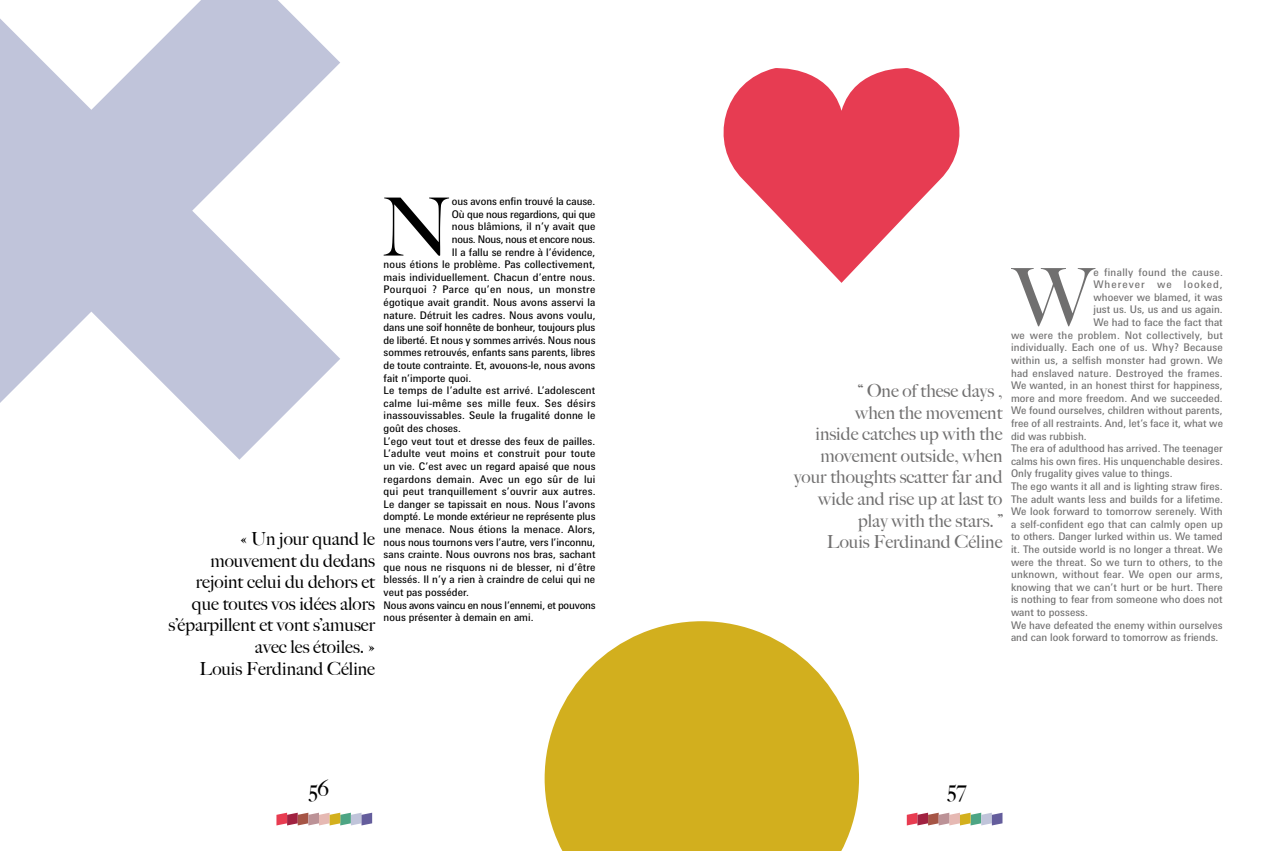
<style>
.page{position:relative;width:1276px;height:851px;background:#fff}
.page>*{position:absolute;margin:0;border:0;box-sizing:border-box;transform-origin:0 0}
.t1{font:500 80.47px "Big Caslon";color:#000}
.t2{font:500 80.47px "Big Caslon";color:#706f6f}
.t3{font:500 22.5px "Big Caslon";color:#000}
.t4{font:500 18px/21.6px "Big Caslon";color:#706f6f;text-align:right}
.t5{font:500 18px/21.6px "Big Caslon";color:#000;text-align:right}
.t6{font:10.5px "Messe Univers";letter-spacing:.005em;color:#706f6f}
.t7{font:10.5px "Messe Univers";letter-spacing:.01em;color:#000}
.t8{font:10.5px "Messe Univers";letter-spacing:-.01em;color:#000}
.t9{font:10.5px "Messe Univers";letter-spacing:.03em;color:#000}
.t10{font:10.5px "Messe Univers";letter-spacing:-.015em;color:#000}
.t11{font:10.5px "Messe Univers";letter-spacing:.025em;color:#706f6f}
.t12{font:10.5px "Messe Univers";letter-spacing:-.02em;color:#000}
.t13{font:10.5px "Messe Univers";letter-spacing:.03em;color:#706f6f}
.t14{font:10.5px "Messe Univers";letter-spacing:.1em;color:#706f6f}
</style>
<div class="page">
<svg style="left:723px;top:68px;width:237px;height:215px;fill:#e73c52"></svg>
<svg style="left:0;top:0;width:340px;height:459px;fill:#c0c4da"></svg>
<svg style="left:544px;top:621px;width:315px;height:229px;fill:#d2af1e"></svg>
<svg style="left:907px;top:812px;width:95px;height:13px"></svg>
<svg style="left:276px;top:812px;width:96px;height:13px"></svg>
<h3 class="t5" style="left:168px;top:528px;width:208px">« Un jour quand le mouvement du dedans rejoint celui du dehors et que toutes vos idées alors s’éparpillent et vont s’amuser avec les étoiles. »<br>Louis Ferdinand Céline</h3>
<h1 class="t1" style="left:381px;top:180px;width:72px">N</h1>
<p class="t7" style="left:452px;top:195px;width:145px">ous avons enfin trouvé la cause.</p>
<p class="t8" style="left:452px;top:207px;width:145px">Où que nous regardions, qui que</p>
<p class="t7" style="left:452px;top:220px;width:145px">nous blâmions, il n’y avait que</p>
<p class="t12" style="left:452px;top:233px;width:145px">nous. Nous, nous et encore nous.</p>
<p class="t7" style="left:452px;top:245px;width:145px">Il a fallu se rendre à l’évidence,</p>
<p class="t7" style="left:384px;top:258px;width:213px">nous étions le problème. Pas collectivement,</p>
<p class="t7" style="left:384px;top:270px;width:213px">mais individuellement. Chacun d’entre nous.</p>
<p class="t9" style="left:384px;top:283px;width:213px">Pourquoi ? Parce qu’en nous, un monstre</p>
<p class="t7" style="left:384px;top:296px;width:213px">égotique avait grandit. Nous avons asservi la</p>
<p class="t7" style="left:384px;top:308px;width:213px">nature. Détruit les cadres. Nous avons voulu,</p>
<p class="t8" style="left:384px;top:321px;width:213px">dans une soif honnête de bonheur, toujours plus</p>
<p class="t8" style="left:384px;top:333px;width:213px">de liberté. Et nous y sommes arrivés. Nous nous</p>
<p class="t7" style="left:384px;top:346px;width:213px">sommes retrouvés, enfants sans parents, libres</p>
<p class="t7" style="left:384px;top:359px;width:213px">de toute contrainte. Et, avouons-le, nous avons</p>
<p class="t7" style="left:384px;top:371px;width:89px">fait n’importe quoi.</p>
<p class="t7" style="left:384px;top:384px;width:213px">Le temps de l’adulte est arrivé. L’adolescent</p>
<p class="t9" style="left:384px;top:396px;width:213px">calme lui-même ses mille feux. Ses désirs</p>
<p class="t7" style="left:384px;top:409px;width:213px">inassouvissables. Seule la frugalité donne le</p>
<p class="t7" style="left:384px;top:422px;width:79px">goût des choses.</p>
<p class="t7" style="left:384px;top:434px;width:213px">L’ego veut tout et dresse des feux de pailles.</p>
<p class="t7" style="left:384px;top:447px;width:213px">L’adulte veut moins et construit pour toute</p>
<p class="t7" style="left:384px;top:459px;width:213px">un vie. C’est avec un regard apaisé que nous</p>
<p class="t9" style="left:384px;top:472px;width:213px">regardons demain. Avec un ego sûr de lui</p>
<p class="t7" style="left:384px;top:485px;width:213px">qui peut tranquillement s’ouvrir aux autres.</p>
<p class="t7" style="left:384px;top:497px;width:213px">Le danger se tapissait en nous. Nous l’avons</p>
<p class="t7" style="left:384px;top:510px;width:213px">dompté. Le monde extérieur ne représente plus</p>
<p class="t7" style="left:384px;top:522px;width:213px">une menace. Nous étions la menace. Alors,</p>
<p class="t7" style="left:384px;top:535px;width:213px">nous nous tournons vers l’autre, vers l’inconnu,</p>
<p class="t7" style="left:384px;top:548px;width:213px">sans crainte. Nous ouvrons nos bras, sachant</p>
<p class="t7" style="left:384px;top:560px;width:213px">que nous ne risquons ni de blesser, ni d’être</p>
<p class="t7" style="left:384px;top:573px;width:213px">blessés. Il n’y a rien à craindre de celui qui ne</p>
<p class="t7" style="left:384px;top:585px;width:87px">veut pas posséder.</p>
<p class="t10" style="left:384px;top:598px;width:213px">Nous avons vaincu en nous l’ennemi, et pouvons</p>
<p class="t7" style="left:384px;top:611px;width:151px">nous présenter à demain en ami.</p>
<h3 class="t4" style="left:794px;top:380px;width:210px">“ One of these days ,<br>when the movement<br>inside catches up with the movement outside, when your thoughts scatter far and wide and rise up at last to play with the stars. ”<br>Louis Ferdinand Céline</h3>
<h1 class="t2" style="left:1013px;top:251px;width:81px">W</h1>
<p class="t13" style="left:1093px;top:265px;width:131px">e finally found the cause.</p>
<p class="t14" style="left:1093px;top:278px;width:131px">Wherever we looked,</p>
<p class="t6" style="left:1093px;top:290px;width:131px">whoever we blamed, it was</p>
<p class="t6" style="left:1093px;top:303px;width:131px">just us. Us, us and us again.</p>
<p class="t6" style="left:1093px;top:316px;width:131px">We had to face the fact that</p>
<p class="t11" style="left:1011px;top:328px;width:213px">we were the problem. Not collectively, but</p>
<p class="t6" style="left:1011px;top:341px;width:213px">individually. Each one of us. Why? Because</p>
<p class="t6" style="left:1011px;top:353px;width:213px">within us, a selfish monster had grown. We</p>
<p class="t6" style="left:1011px;top:366px;width:213px">had enslaved nature. Destroyed the frames.</p>
<p class="t6" style="left:1011px;top:379px;width:213px">We wanted, in an honest thirst for happiness,</p>
<p class="t6" style="left:1011px;top:391px;width:213px">more and more freedom. And we succeeded.</p>
<p class="t6" style="left:1011px;top:404px;width:213px">We found ourselves, children without parents,</p>
<p class="t6" style="left:1011px;top:416px;width:213px">free of all restraints. And, let’s face it, what we</p>
<p class="t6" style="left:1011px;top:429px;width:77px">did was rubbish.</p>
<p class="t6" style="left:1011px;top:442px;width:213px">The era of adulthood has arrived. The teenager</p>
<p class="t6" style="left:1011px;top:454px;width:213px">calms his own fires. His unquenchable desires.</p>
<p class="t6" style="left:1011px;top:467px;width:163px">Only frugality gives value to things.</p>
<p class="t6" style="left:1011px;top:479px;width:213px">The ego wants it all and is lighting straw fires.</p>
<p class="t6" style="left:1011px;top:492px;width:213px">The adult wants less and builds for a lifetime.</p>
<p class="t6" style="left:1011px;top:505px;width:213px">We look forward to tomorrow serenely. With</p>
<p class="t6" style="left:1011px;top:517px;width:213px">a self-confident ego that can calmly open up</p>
<p class="t6" style="left:1011px;top:530px;width:213px">to others. Danger lurked within us. We tamed</p>
<p class="t6" style="left:1011px;top:542px;width:213px">it. The outside world is no longer a threat. We</p>
<p class="t6" style="left:1011px;top:555px;width:213px">were the threat. So we turn to others, to the</p>
<p class="t6" style="left:1011px;top:568px;width:213px">unknown, without fear. We open our arms,</p>
<p class="t6" style="left:1011px;top:580px;width:213px">knowing that we can’t hurt or be hurt. There</p>
<p class="t6" style="left:1011px;top:593px;width:213px">is nothing to fear from someone who does not</p>
<p class="t6" style="left:1011px;top:605px;width:79px">want to possess.</p>
<p class="t6" style="left:1011px;top:618px;width:213px">We have defeated the enemy within ourselves</p>
<p class="t6" style="left:1011px;top:631px;width:209px">and can look forward to tomorrow as friends.</p>
<h2 class="t3" style="left:309px;top:774px;width:22px">56</h2>
<h2 class="t3" style="left:947px;top:774px;width:20px">57</h2>
</div>
